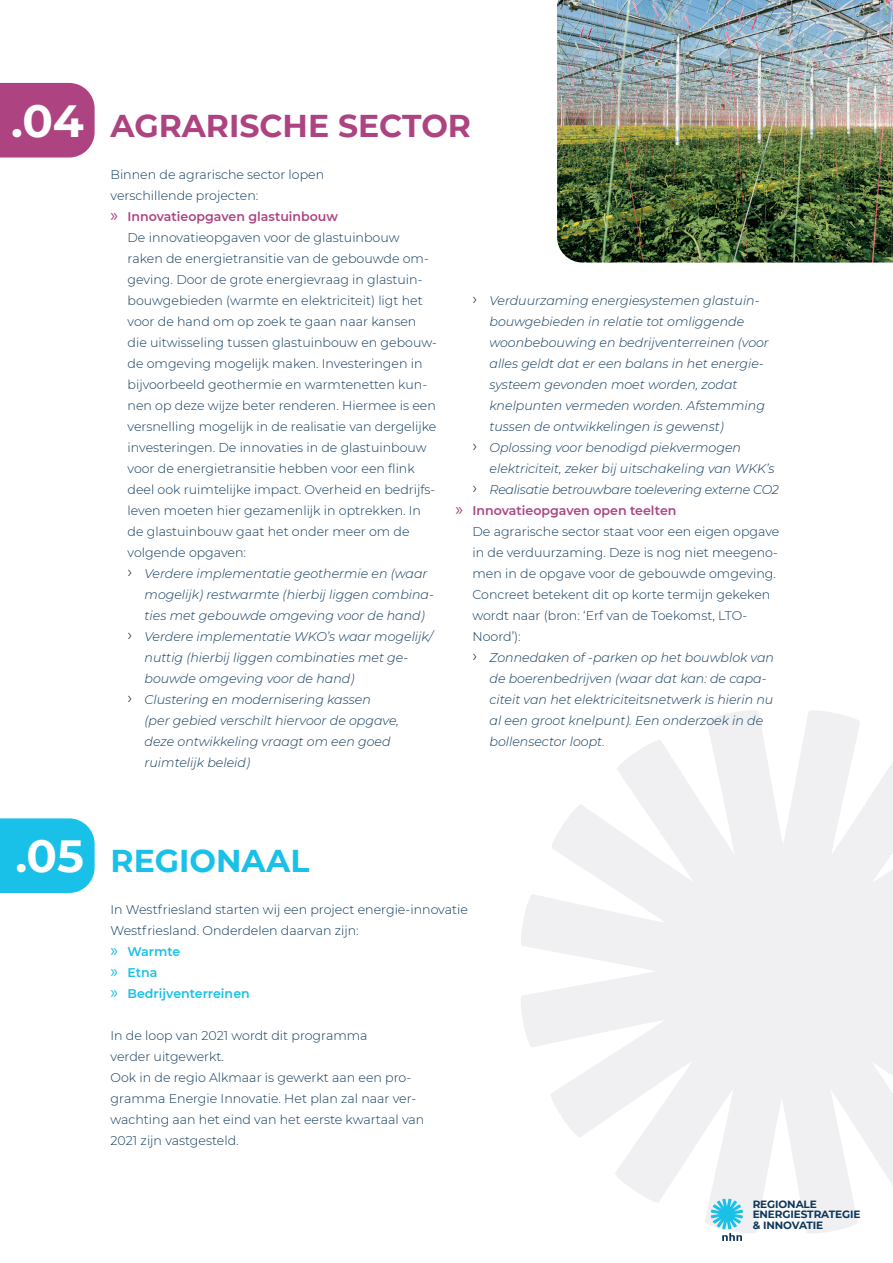
<style>
.page{position:relative;width:893px;height:1263px;background:#fff}
.page>*{position:absolute;margin:0;border:0;box-sizing:border-box;transform-origin:0 0}
.t1{font:700 45px "Montserrat";color:#fff}
.t2{font:700 31.5px "Montserrat";color:#ad4380}
.t3{font:700 31.5px "Montserrat";color:#19c0e8}
.t4{font:300 12.6px/21px "Montserrat";color:#0c375b}
.t5{font:italic 300 12.6px "Montserrat";color:#0c375b}
.t6{font:600 12.6px "Montserrat";color:#ad4380}
.t7{font:italic 300 12.6px "Montserrat";letter-spacing:-.02em;color:#0c375b}
.t8{font:700 10.5px/10.5px "Montserrat";letter-spacing:-.01em;color:#0c375b}
.s1{font-family:"Myriad Pro";font-weight:400;font-size:18px}
.s2{font-style:normal;font-size:18px;color:#231f20}
.s3{font-family:"Myriad Pro";font-weight:400;font-size:18px;color:#19c0e8}
.s4{font-weight:600;color:#19c0e8}
</style>
<div class="page">
<svg style="left:521px;top:710px;width:372px;height:523px;fill:#f0f0f3"></svg>
<div style="left:0;top:83px;width:95px;height:74px;background:#ad4380"></div>
<div style="left:0;top:818px;width:95px;height:75px;background:#19c0e8"></div>
<svg style="left:711px;top:1199px;width:32px;height:42px"></svg>
<img style="left:557px;top:0;width:336px;height:262px">
<h1 class="t1" style="left:11px;top:88px;width:74px">.04</h1>
<h2 class="t2" style="left:111px;top:103px;width:362px">AGRARISCHE SECTOR</h2>
<p class="t4" style="left:111px;top:163px;width:215px">Binnen de agrarische sector lopen</p>
<p class="t4" style="left:111px;top:184px;width:149px">verschillende projecten:</p>
<p class="t6" style="left:111px;top:207px;width:229px"><span class="s1">»</span> Innovatieopgaven glastuinbouw</p>
<p class="t4" style="left:128px;top:226px;width:274px">De innovatieopgaven voor de glastuinbouw</p>
<p class="t4" style="left:128px;top:247px;width:303px">raken de energietransitie van de gebouwde om-</p>
<p class="t4" style="left:128px;top:268px;width:296px">geving. Door de grote energievraag in glastuin-</p>
<p class="t4" style="left:128px;top:289px;width:297px">bouwgebieden (warmte en elektriciteit) ligt het</p>
<p class="t4" style="left:128px;top:310px;width:290px">voor de hand om op zoek te gaan naar kansen</p>
<p class="t4" style="left:128px;top:331px;width:311px">die uitwisseling tussen glastuinbouw en gebouw-</p>
<p class="t4" style="left:128px;top:352px;width:296px">de omgeving mogelijk maken. Investeringen in</p>
<p class="t4" style="left:128px;top:373px;width:301px">bijvoorbeeld geothermie en warmtenetten kun-</p>
<p class="t4" style="left:128px;top:394px;width:310px">nen op deze wijze beter renderen. Hiermee is een</p>
<p class="t4" style="left:128px;top:415px;width:310px">versnelling mogelijk in de realisatie van dergelijke</p>
<p class="t4" style="left:128px;top:436px;width:301px">investeringen. De innovaties in de glastuinbouw</p>
<p class="t4" style="left:128px;top:457px;width:289px">voor de energietransitie hebben voor een flink</p>
<p class="t4" style="left:128px;top:478px;width:309px">deel ook ruimtelijke impact. Overheid en bedrijfs-</p>
<p class="t4" style="left:128px;top:499px;width:295px">leven moeten hier gezamenlijk in optrekken. In</p>
<p class="t4" style="left:128px;top:520px;width:284px">de glastuinbouw gaat het onder meer om de</p>
<p class="t4" style="left:128px;top:541px;width:120px">volgende opgaven:</p>
<p class="t5" style="left:128px;top:564px;width:301px"><span class="s2">٥</span> Verdere implementatie geothermie en (waar</p>
<p class="t5" style="left:145px;top:585px;width:291px">mogelijk) restwarmte (hierbij liggen combina-</p>
<p class="t5" style="left:145px;top:606px;width:282px">ties met gebouwde omgeving voor de hand)</p>
<p class="t5" style="left:128px;top:627px;width:307px"><span class="s2">٥</span> Verdere implementatie WKO’s waar mogelijk/</p>
<p class="t5" style="left:145px;top:648px;width:265px">nuttig (hierbij liggen combinaties met ge-</p>
<p class="t5" style="left:145px;top:669px;width:211px">bouwde omgeving voor de hand)</p>
<p class="t5" style="left:128px;top:690px;width:245px"><span class="s2">٥</span> Clustering en modernisering kassen</p>
<p class="t5" style="left:145px;top:711px;width:256px">(per gebied verschilt hiervoor de opgave,</p>
<p class="t5" style="left:145px;top:732px;width:247px">deze ontwikkeling vraagt om een goed</p>
<p class="t5" style="left:145px;top:753px;width:107px">ruimtelijk beleid)</p>
<p class="t5" style="left:472px;top:291px;width:289px"><span class="s2">٥</span> Verduurzaming energiesystemen glastuin-</p>
<p class="t5" style="left:489px;top:312px;width:256px">bouwgebieden in relatie tot omliggende</p>
<p class="t5" style="left:489px;top:333px;width:281px">woonbebouwing en bedrijventerreinen (voor</p>
<p class="t5" style="left:489px;top:354px;width:276px">alles geldt dat er een balans in het energie-</p>
<p class="t5" style="left:489px;top:375px;width:250px">systeem gevonden moet worden, zodat</p>
<p class="t5" style="left:489px;top:396px;width:277px">knelpunten vermeden worden. Afstemming</p>
<p class="t5" style="left:489px;top:417px;width:236px">tussen de ontwikkelingen is gewenst)</p>
<p class="t5" style="left:472px;top:438px;width:270px"><span class="s2">٥</span> Oplossing voor benodigd piekvermogen</p>
<p class="t5" style="left:489px;top:459px;width:286px">elektriciteit, zeker bij uitschakeling van WKK’s</p>
<p class="t7" style="left:472px;top:480px;width:308px"><span class="s2">٥</span> Realisatie betrouwbare toelevering externe CO2</p>
<p class="t6" style="left:455px;top:501px;width:222px"><span class="s1">»</span> Innovatieopgaven open teelten</p>
<p class="t4" style="left:472px;top:520px;width:308px">De agrarische sector staat voor een eigen opgave</p>
<p class="t4" style="left:472px;top:541px;width:307px">in de verduurzaming. Deze is nog niet meegeno-</p>
<p class="t4" style="left:472px;top:562px;width:305px">men in de opgave voor de gebouwde omgeving.</p>
<p class="t4" style="left:472px;top:583px;width:299px">Concreet betekent dit op korte termijn gekeken</p>
<p class="t4" style="left:472px;top:604px;width:276px">wordt naar (bron: ‘Erf van de Toekomst, LTO-</p>
<p class="t4" style="left:472px;top:625px;width:50px">Noord’):</p>
<p class="t5" style="left:472px;top:648px;width:303px"><span class="s2">٥</span> Zonnedaken of -parken op het bouwblok van</p>
<p class="t5" style="left:489px;top:669px;width:279px">de boerenbedrijven (waar dat kan: de capa-</p>
<p class="t5" style="left:489px;top:690px;width:285px">citeit van het elektriciteitsnetwerk is hierin nu</p>
<p class="t5" style="left:489px;top:711px;width:275px">al een groot knelpunt). Een onderzoek in de</p>
<p class="t5" style="left:489px;top:732px;width:117px">bollensector loopt.</p>
<h1 class="t1" style="left:15px;top:823px;width:70px">.05</h1>
<h2 class="t3" style="left:111px;top:838px;width:200px">REGIONAAL</h2>
<p class="t4" style="left:111px;top:898px;width:359px">In Westfriesland starten wij een project energie-innovatie<br>Westfriesland. Onderdelen daarvan zijn:<br><span class="s3">»</span> <span class="s4">Warmte<br></span><span class="s3">»</span> <span class="s4">Etna<br></span><span class="s3">»</span> <span class="s4">Bedrijventerreinen</span></p>
<p class="t4" style="left:111px;top:1024px;width:315px">In de loop van 2021 wordt dit programma<br>verder uitgewerkt.<br>Ook in de regio Alkmaar is gewerkt aan een pro&shy;gramma Energie Innovatie. Het plan zal naar ver&shy;wachting aan het eind van het eerste kwartaal van 2021 zijn vastgesteld.</p>
<p class="t8" style="left:753px;top:1198px;width:109px">REGIONALE<br>ENERGIESTRATEGIE &amp; INNOVATIE</p>
</div>
